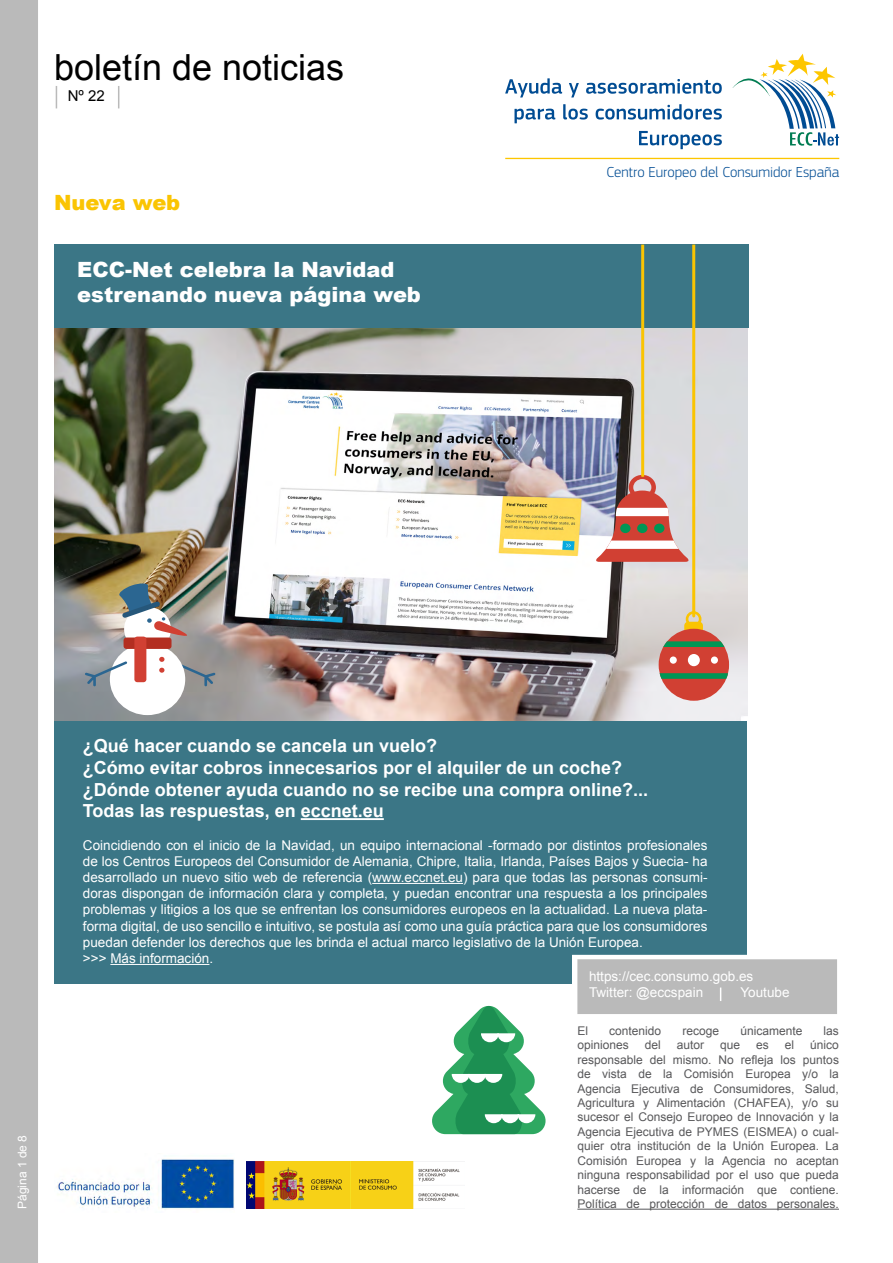
<style>
.page{position:relative;width:893px;height:1263px;background:#fff}
.page>*{position:absolute;margin:0;border:0;box-sizing:border-box;transform-origin:0 0}
.t1{font:36px "Arial";color:#000}
.t2{font:900 21px/25.2px "Arial";color:#fff}
.t3{font:900 21px "Arial";letter-spacing:-.005em;color:#fac402}
.t4{font:700 18px/21.6px "Arial";color:#fff}
.t5{font:300 15.15px "EC Square Sans Pro";color:#004c93}
.t6{font:15px "Arial";color:#000}
.t7{font:13.5px/16.2px "Arial";color:#fff}
.t8{font:12px/14.4px "Arial";color:#58585a;text-align:justify}
.t9{font:12px "Arial";color:#fff}
</style>
<div class="page">
<div style="left:0;top:0;width:38px;height:1263px;background:#bababa"></div>
<svg style="left:16px;top:1215px;width:11px;height:2px"></svg>
<svg style="left:56px;top:86px;width:1px;height:22px"></svg>
<svg style="left:118px;top:86px;width:1px;height:22px"></svg>
<hr style="left:505px;top:158px;width:334px;height:1px;background:#fdc600">
<svg style="left:732px;top:54px;width:107px;height:92px"></svg>
<svg style="left:505px;top:78px;width:57px;height:19px"></svg>
<svg style="left:569px;top:83px;width:10px;height:14px"></svg>
<svg style="left:586px;top:79px;width:136px;height:15px"></svg>
<svg style="left:514px;top:109px;width:41px;height:14px"></svg>
<svg style="left:563px;top:104px;width:25px;height:16px"></svg>
<svg style="left:596px;top:104px;width:126px;height:16px"></svg>
<svg style="left:639px;top:131px;width:83px;height:18px"></svg>
<img style="left:54px;top:328px;width:693px;height:393px">
<div style="left:54px;top:721px;width:692px;height:262px;background:#3b7686"></div>
<svg style="left:572px;top:955px;width:267px;height:254px"></svg>
<img style="left:57px;top:1159px;width:178px;height:50px">
<img style="left:247px;top:1161px;width:217px;height:48px">
<hr style="left:577px;top:1209px;width:262px;height:1px;background:#58585a">
<div style="left:577px;top:959px;width:260px;height:55px;background:#bababa;border:2px solid #bababa"></div>
<svg style="left:720px;top:987px;width:1px;height:14px"></svg>
<div style="left:54px;top:244px;width:694px;height:84px;background:#3b7686"></div>
<svg style="left:432px;top:1006px;width:114px;height:128px"></svg>
<svg style="left:595px;top:245px;width:106px;height:382px"></svg>
<div style="left:684px;top:622px;width:19px;height:12px;background:#fac402;border-radius:4px"></div>
<div style="left:659px;top:629px;width:70px;height:72px;background:#d14033;border-radius:50%"></div>
<svg style="left:663px;top:641px;width:61px;height:6px"></svg>
<svg style="left:660px;top:673px;width:68px;height:6px"></svg>
<div style="left:688px;top:654px;width:12px;height:12px;background:#fff;border-radius:50%"></div>
<div style="left:670px;top:656px;width:7px;height:8px;background:#fff;border-radius:50%"></div>
<div style="left:711px;top:656px;width:7px;height:8px;background:#fff;border-radius:50%"></div>
<svg style="left:180px;top:661px;width:35px;height:25px"></svg>
<div style="left:110px;top:643px;width:75px;height:72px;background:#fff;border-radius:50%"></div>
<img style="left:117px;top:583px;width:71px;height:55px">
<svg style="left:159px;top:668px;width:5px;height:5px"></svg>
<svg style="left:159px;top:657px;width:5px;height:5px"></svg>
<svg style="left:85px;top:661px;width:42px;height:25px"></svg>
<div style="left:124px;top:637px;width:48px;height:12px;background:#b32e21;border-radius:3px"></div>
<div style="left:134px;top:636px;width:12px;height:46px;background:#d14033;border-radius:3px"></div>
<hr style="left:301px;top:818px;width:83px;height:2px;background:#fff">
<hr style="left:372px;top:883px;width:91px;height:1px;background:#fff">
<hr style="left:110px;top:964px;width:99px;height:1px;background:#fff">
<h1 class="t1" style="left:54px;top:43px;width:292px">boletín de noticias</h1>
<p class="t6" style="left:68px;top:86px;width:39px">Nº 22</p>
<h2 class="t3" style="left:54px;top:187px;width:128px">Nueva web</h2>
<h2 class="t2" style="left:77px;top:256px;width:345px">ECC-Net celebra la Navidad estrenando nueva página web</h2>
<p class="t5" style="left:606px;top:163px;width:234px">Centro Europeo del Consumidor España</p>
<p class="t9" style="left:14px;top:1209px;width:76px;rotate:-90deg">Página 1 de 8</p>
<h3 class="t4" style="left:83px;top:735px;width:567px">¿Qué hacer cuando se cancela un vuelo?<br>¿Cómo evitar cobros innecesarios por el alquiler de un coche? ¿Dónde obtener ayuda cuando no se recibe una compra online?...<br>Todas las respuestas, en eccnet.eu</h3>
<p class="t7" style="left:83px;top:837px;width:626px">Coincidiendo con el inicio de la Navidad, un equipo internacional -formado por distintos profesionales de los Centros Europeos del Consumidor de Alemania, Chipre, Italia, Irlanda, Países Bajos y Suecia- ha desarrollado un nuevo sitio web de referencia (www.eccnet.eu) para que todas las personas consumi&shy;doras dispongan de información clara y completa, y puedan encontrar una respuesta a los principales problemas y litigios a los que se enfrentan los consumidores europeos en la actualidad. La nueva plata&shy;forma digital, de uso sencillo e intuitivo, se postula así como una guía práctica para que los consumidores puedan defender los derechos que les brinda el actual marco legislativo de la Unión Europea.<br>&gt;&gt;&gt; Más información.</p>
<p class="t7" style="left:589px;top:968px;width:166px">https://cec.consumo.gob.es<br>Twitter: @eccspain</p>
<p class="t7" style="left:740px;top:984px;width:51px">Youtube</p>
<p class="t8" style="left:577px;top:1023px;width:12px">El</p>
<p class="t8" style="left:609px;top:1023px;width:54px">contenido</p>
<p class="t8" style="left:682px;top:1023px;width:38px">recoge</p>
<p class="t8" style="left:740px;top:1023px;width:64px">únicamente</p>
<p class="t8" style="left:824px;top:1023px;width:17px">las</p>
<p class="t8" style="left:577px;top:1038px;width:53px">opiniones</p>
<p class="t8" style="left:645px;top:1038px;width:18px">del</p>
<p class="t8" style="left:677px;top:1038px;width:29px">autor</p>
<p class="t8" style="left:720px;top:1038px;width:22px">que</p>
<p class="t8" style="left:756px;top:1038px;width:14px">es</p>
<p class="t8" style="left:785px;top:1038px;width:11px">el</p>
<p class="t8" style="left:577px;top:1038px;width:263px;text-indent:233px">único responsable del mismo. No refleja los puntos de vista de la Comisión Europea y/o la Agencia Ejecutiva de Consumidores, Salud, Agricultura y Alimentación (CHAFEA), y/o su sucesor el Consejo Europeo de Innovación y la Agencia Ejecutiva de PYMES (EISMEA) o cual&shy;quier otra institución de la Unión Europea. La Comisión Europea y la Agencia no aceptan ninguna responsabilidad por el uso que pueda hacerse de la información que contiene.<br>Política de protección de datos personales.</p>
</div>
